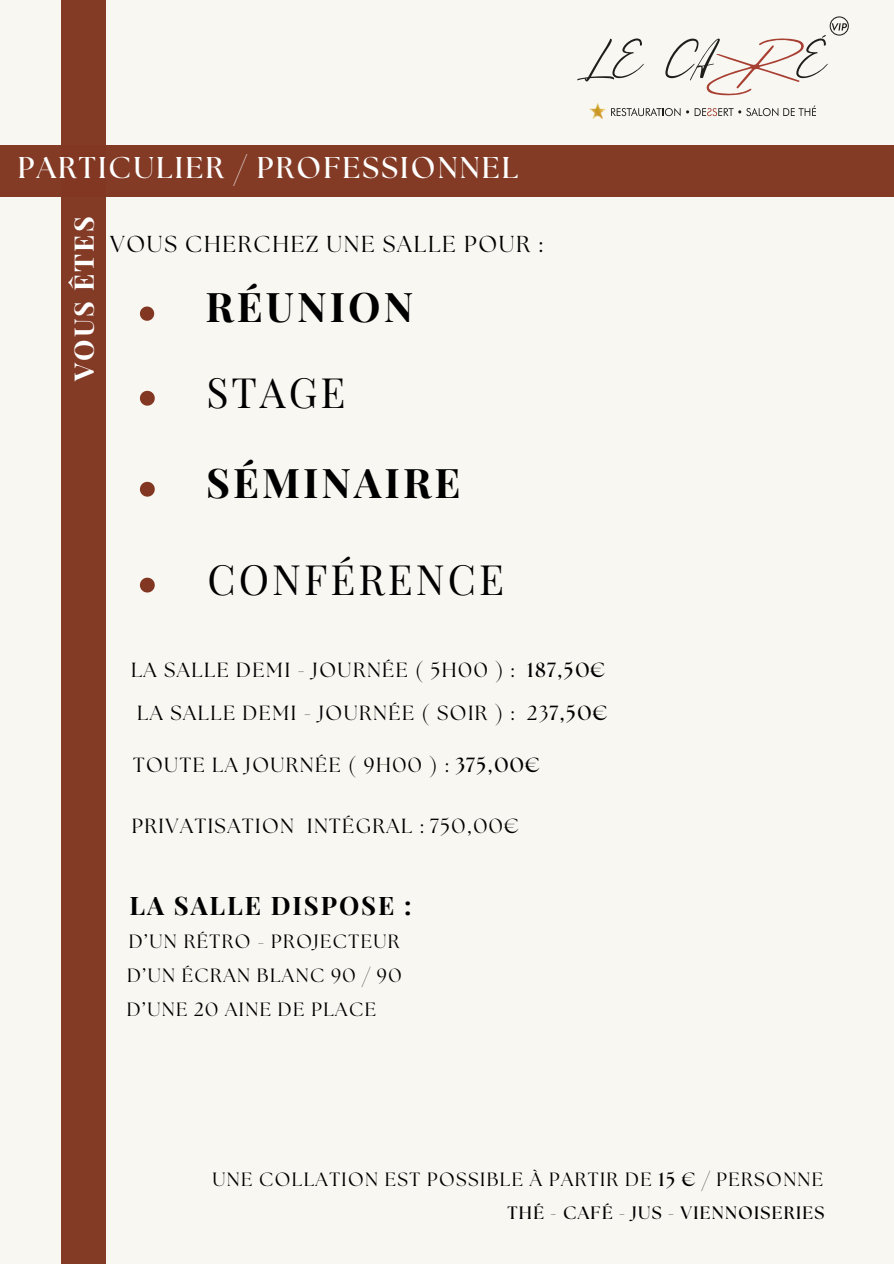
<style>
.page{position:relative;width:894px;height:1264px;background:#fff}
.page>*{position:absolute;margin:0;border:0;box-sizing:border-box;transform-origin:0 0}
.t1{font:700 40.95px "Playfair Display";letter-spacing:.075em;color:#000}
.t2{font:40.95px "Playfair Display";letter-spacing:.075em;color:#000}
.t3{font:700 30px "The Seasons";letter-spacing:.075em;color:#fff}
.t4{font:700 27px "Playfair Display";letter-spacing:.075em;color:#fff}
.t5{font:700 25.65px "Playfair Display";letter-spacing:.075em;color:#000}
.t6{font:23.1px "The Seasons";letter-spacing:.075em;color:#000}
.t7{font:20.4px "The Seasons";letter-spacing:.075em;color:#000}
.t8{font:19.2px/33.9px "The Seasons";letter-spacing:.075em;color:#000}
.t9{font:700 17.85px "The Seasons";letter-spacing:.075em;color:#000}
.s1{font-weight:700}
</style>
<div class="page">
<div style="left:0;top:0;width:893px;height:1263px;background:#f9f7f2"></div>
<div style="left:62px;top:0;width:44px;height:1263px;background:#823722"></div>
<div style="left:0;top:145px;width:893px;height:51px;background:#823722"></div>
<svg style="left:140px;top:306px;width:14px;height:15px"></svg>
<svg style="left:140px;top:391px;width:14px;height:14px"></svg>
<svg style="left:140px;top:482px;width:14px;height:14px"></svg>
<svg style="left:140px;top:577px;width:14px;height:15px"></svg>
<img style="left:589px;top:103px;width:16px;height:15px">
<svg style="left:577px;top:38px;width:66px;height:43px"></svg>
<svg style="left:611px;top:108px;width:69px;height:8px"></svg>
<svg style="left:686px;top:105px;width:129px;height:11px"></svg>
<svg style="left:665px;top:16px;width:183px;height:79px"></svg>
<h2 class="t3" style="left:18px;top:154px;width:502px">PARTICULIER / PROFESSIONNEL</h2>
<h3 class="t4" style="left:65px;top:381px;width:166px;rotate:-90deg">VOUS ÊTES</h3>
<p class="t6" style="left:110px;top:234px;width:434px">VOUS CHERCHEZ UNE SALLE POUR :</p>
<h1 class="t1" style="left:205px;top:278px;width:209px">RÉUNION</h1>
<h1 class="t2" style="left:206px;top:363px;width:141px">STAGE</h1>
<h1 class="t1" style="left:206px;top:453px;width:255px">SÉMINAIRE</h1>
<h1 class="t2" style="left:207px;top:550px;width:298px">CONFÉRENCE</h1>
<p class="t7" style="left:131px;top:660px;width:475px">LA SALLE DEMI - JOURNÉE ( 5H00 ) : <span class="s1">187,50€</span></p>
<p class="t7" style="left:137px;top:704px;width:471px">LA SALLE DEMI - JOURNÉE ( SOIR ) : 23<span class="s1">7,50€</span></p>
<p class="t7" style="left:133px;top:755px;width:408px">TOUTE LA JOURNÉE ( 9H00 ) : <span class="s1">375,00€</span></p>
<p class="t7" style="left:132px;top:816px;width:388px">PRIVATISATION INTÉGRAL : 750,00€</p>
<p class="t5" style="left:129px;top:887px;width:283px">LA SALLE DISPOSE :</p>
<p class="t8" style="left:127px;top:925px;width:276px">D’UN RÉTRO - PROJECTEUR<br>D’UN ÉCRAN BLANC 90 / 90</p>
<p class="t8" style="left:127px;top:993px;width:251px">D’UNE 20 AINE DE PLACE</p>
<p class="t8" style="left:212px;top:1163px;width:612px">UNE COLLATION EST POSSIBLE À PARTIR DE <span class="s1">15 €</span> / PERSONNE</p>
<p class="t9" style="left:507px;top:1205px;width:318px">THÉ - CAFÉ - JUS - VIENNOISERIES</p>
</div>
